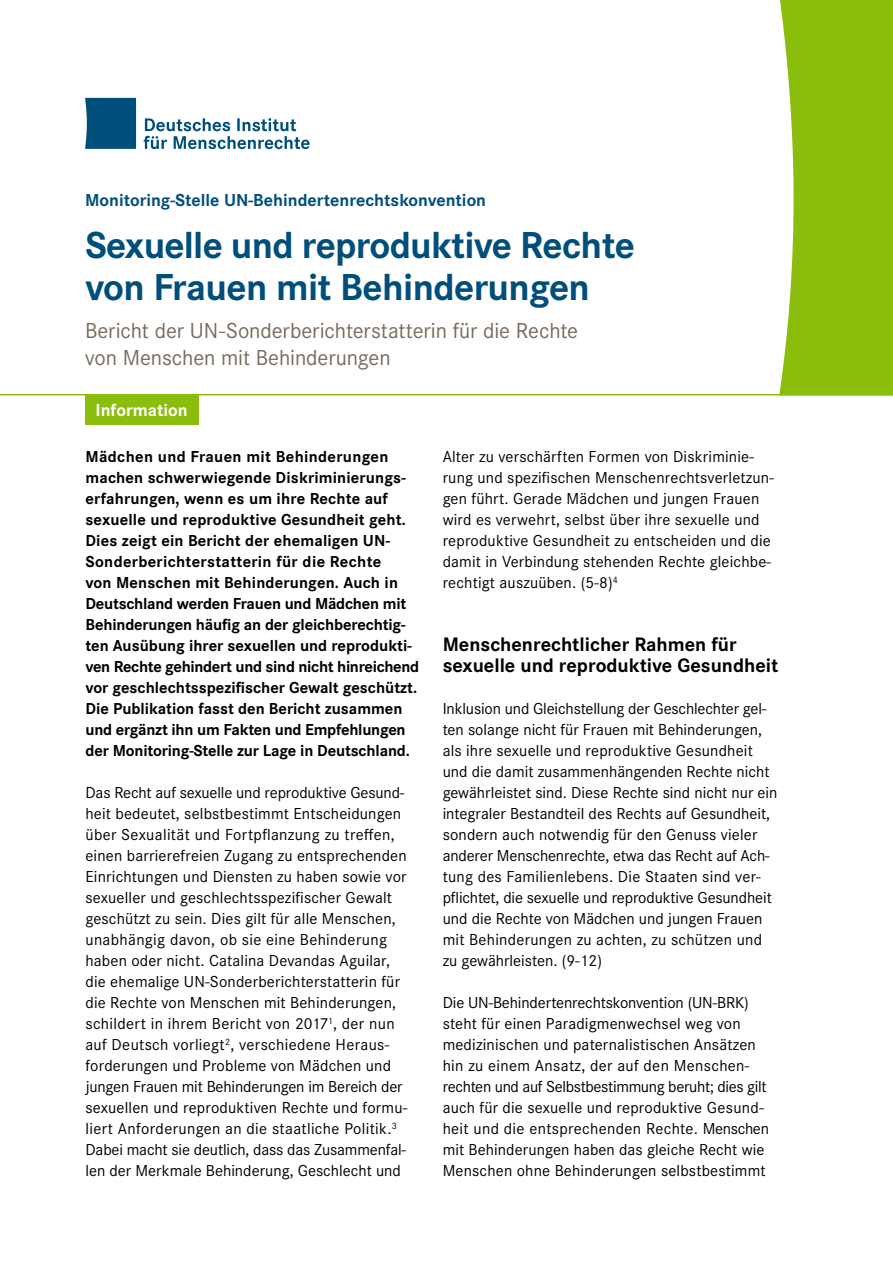
<style>
.page{position:relative;width:893px;height:1263px;background:#fff}
.page>*{position:absolute;margin:0;border:0;box-sizing:border-box;transform-origin:0 0}
.t1{font:700 39px/42px "Corporate S";letter-spacing:-.02em;color:#004f7b}
.t2{font:22.5px/27px "Corporate S";letter-spacing:-.005em;color:#786c5d}
.t3{font:700 20.25px/21px "Corporate S";color:#000}
.t4{font:700 18px "Corporate S";color:#004f7b}
.t5{font:700 18px "Corporate S";color:#fff}
.t6{font:16.5px/21px "Corporate S";letter-spacing:.01em;color:#000}
.t7{font:700 16.5px/21px "Corporate S";color:#000}
</style>
<div class="page">
<div style="left:85px;top:98px;width:51px;height:51px;background:#004f7b"></div>
<svg style="left:144px;top:118px;width:166px;height:31px"></svg>
<div style="left:85px;top:395px;width:113px;height:30px;background:#8bbd0d"></div>
<hr style="left:0;top:394px;width:893px;height:1px;background:#8bbd0d">
<svg style="left:779px;top:0;width:114px;height:394px;background:#95c222"></svg>
<p class="t4" style="left:85px;top:187px;width:403px">Monitoring-Stelle UN-Behindertenrechtskonvention</p>
<h1 class="t1" style="left:85px;top:223px;width:551px">Sexuelle und reproduktive Rechte von Frauen mit Behinderungen</h1>
<p class="t2" style="left:85px;top:316px;width:495px">Bericht der UN-Sonderberichterstatterin für die Rechte von Menschen mit Behinderungen</p>
<p class="t5" style="left:96px;top:398px;width:94px">Information</p>
<p class="t7" style="left:85px;top:445px;width:335px">Mädchen und Frauen mit Behinderungen machen schwerwiegende Diskriminierungs&shy;erfahrungen, wenn es um ihre Rechte auf sexuelle und reproduktive Gesundheit geht.<br>Dies zeigt ein Bericht der ehemaligen UN-Sonderberichterstatterin für die Rechte<br>von Menschen mit Behinderungen. Auch in Deutschland werden Frauen und Mädchen mit Behinderungen häufig an der gleichberechtig&shy;ten Ausübung ihrer sexuellen und reprodukti&shy;ven Rechte gehindert und sind nicht hinreichend vor geschlechtsspezifischer Gewalt geschützt.<br>Die Publikation fasst den Bericht zusammen und ergänzt ihn um Fakten und Empfehlungen der Monitoring-Stelle zur Lage in Deutschland.</p>
<p class="t6" style="left:85px;top:781px;width:323px">Das Recht auf sexuelle und reproduktive Gesund&shy;heit bedeutet, selbstbestimmt Entscheidungen über Sexualität und Fortpflanzung zu treffen, einen barrierefreien Zugang zu entsprechenden Einrichtungen und Diensten zu haben sowie vor sexueller und geschlechtsspezifischer Gewalt geschützt zu sein. Dies gilt für alle Menschen, unabhängig davon, ob sie eine Behinderung haben oder nicht. Catalina Devandas Aguilar, die ehemalige UN-Sonderberichterstatterin für die Rechte von Menschen mit Behinderungen, schildert in ihrem Bericht von 2017<sup>1</sup>, der nun auf Deutsch vorliegt<sup>2</sup>, verschiedene Heraus&shy;forderungen und Probleme von Mädchen und jungen Frauen mit Behinderungen im Bereich der sexuellen und reproduktiven Rechte und formu&shy;liert Anforderungen an die staatliche Politik.<sup>3<br></sup>Dabei macht sie deutlich, dass das Zusammenfal&shy;len der Merkmale Behinderung, Geschlecht und</p>
<p class="t6" style="left:443px;top:445px;width:333px">Alter zu verschärften Formen von Diskriminie&shy;rung und spezifischen Menschenrechtsverletzun&shy;gen führt. Gerade Mädchen und jungen Frauen wird es verwehrt, selbst über ihre sexuelle und reproduktive Gesundheit zu entscheiden und die damit in Verbindung stehenden Rechte gleichbe&shy;rechtigt auszuüben. (5-8)<sup>4</sup></p>
<h2 class="t3" style="left:443px;top:633px;width:337px">Menschenrechtlicher Rahmen für sexuelle und reproduktive Gesundheit</h2>
<p class="t6" style="left:443px;top:697px;width:336px">Inklusion und Gleichstellung der Geschlechter gel&shy;ten solange nicht für Frauen mit Behinderungen, als ihre sexuelle und reproduktive Gesundheit und die damit zusammenhängenden Rechte nicht gewährleistet sind. Diese Rechte sind nicht nur ein integraler Bestandteil des Rechts auf Gesundheit, sondern auch notwendig für den Genuss vieler anderer Menschenrechte, etwa das Recht auf Ach&shy;tung des Familienlebens. Die Staaten sind ver&shy;pflichtet, die sexuelle und reproduktive Gesundheit und die Rechte von Mädchen und jungen Frauen mit Behinderungen zu achten, zu schützen und zu gewährleisten. (9-12)</p>
<p class="t6" style="left:443px;top:991px;width:328px">Die UN-Behindertenrechtskonvention (UN-BRK) steht für einen Paradigmenwechsel weg von medizinischen und paternalistischen Ansätzen hin zu einem Ansatz, der auf den Menschen&shy;rechten und auf Selbstbestimmung beruht; dies gilt auch für die sexuelle und reproduktive Gesund&shy;heit und die entsprechenden Rechte. Menschen mit Behinderungen haben das gleiche Recht wie Menschen ohne Behinderungen selbstbestimmt</p>
</div>
